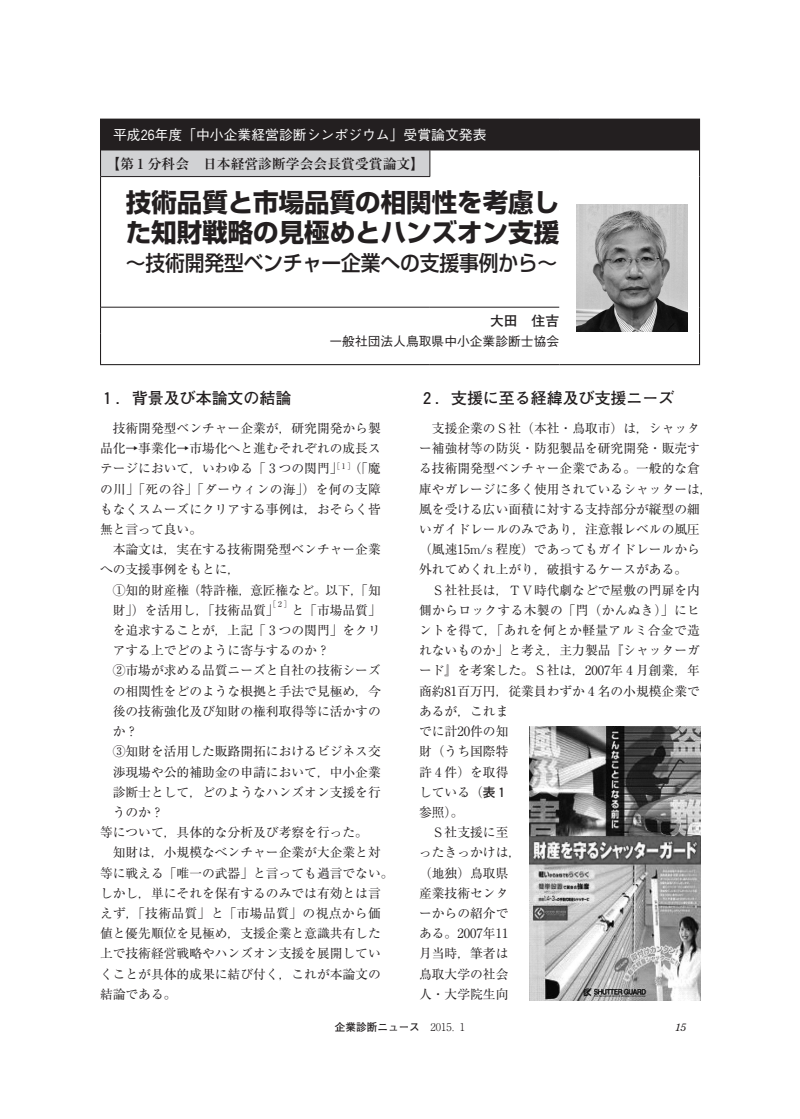
<style>
.page{position:relative;width:800px;height:1119px;background:#fff}
.page>*{position:absolute;margin:0;border:0;box-sizing:border-box;transform-origin:0 0}
.t1{font:700 25.5px/29.7px "Shin Go Pro";color:#231f20}
.t2{font:500 21.3px "Shin Go Pro";letter-spacing:-.01em;color:#231f20;scale:.93 1}
.t3{font:700 15.9px "Futo Go B101 Pro";color:#231f20}
.t4{font:500 13.8px "Gothic BBB Pro";color:#fff}
.t5{font:700 13.8px "Ryumin Pro";color:#231f20}
.t6{font:700 13.8px "Futo Go B101 Pro";color:#231f20}
.t7{font:12.75px/20.2px "Ryumin Pro";color:#231f20}
.t8{font:12.75px "Ryumin Pro";letter-spacing:.025em;color:#231f20}
.t9{font:500 12.75px "Gothic BBB Pro";color:#231f20}
.t10{font:700 10.65px "Futo Go B101 Pro";color:#231f20}
.t11{font:italic 10.65px "Century Old Style Std";color:#231f20}
.t12{font:7.65px "Ryumin Pro";color:#231f20}
.s1{font-family:"Hankaku Num Gth";font-weight:400}
.s2{font-family:"Hankaku Num Ftg";font-weight:400}
.s3{font-family:"Century Std";font-weight:300}
.s4{font-family:"Futo Go B101 Pro";font-weight:700}
.s5{font-family:"Hankaku Num Ftg"}
.s6{font-family:"Ryumin Pro";font-weight:300}
</style>
<div class="page">
<img style="left:576px;top:204px;width:111px;height:128px">
<div style="left:100px;top:119px;width:599px;height:31px;background:#231f20"></div>
<div style="left:100px;top:150px;width:330px;height:26px;background:#d1d2d4"></div>
<hr style="left:101px;top:150px;width:329px;height:1px;background:#231f20">
<hr style="left:430px;top:150px;width:129px;height:1px;background:#231f20">
<hr style="left:559px;top:150px;width:139px;height:1px;background:#231f20">
<hr style="left:101px;top:176px;width:329px;height:1px;background:#231f20">
<hr style="left:101px;top:307px;width:329px;height:1px;background:#231f20">
<hr style="left:430px;top:307px;width:129px;height:1px;background:#231f20">
<hr style="left:559px;top:119px;width:141px;height:1px;background:#231f20">
<hr style="left:698px;top:120px;width:2px;height:30px;background:#231f20">
<svg style="left:100px;top:150px;width:1px;height:26px"></svg>
<hr style="left:698px;top:150px;width:2px;height:26px;background:#231f20">
<hr style="left:100px;top:176px;width:1px;height:131px;background:#231f20">
<hr style="left:698px;top:176px;width:2px;height:131px;background:#231f20">
<svg style="left:100px;top:307px;width:1px;height:27px"></svg>
<hr style="left:698px;top:307px;width:2px;height:27px;background:#231f20">
<hr style="left:100px;top:334px;width:1px;height:30px;background:#231f20">
<hr style="left:698px;top:334px;width:2px;height:30px;background:#231f20">
<hr style="left:100px;top:364px;width:330px;height:1px;background:#231f20">
<hr style="left:430px;top:364px;width:129px;height:1px;background:#231f20">
<hr style="left:559px;top:364px;width:141px;height:1px;background:#231f20">
<svg style="left:429px;top:150px;width:1px;height:26px"></svg>
<img style="left:529px;top:726px;width:170px;height:274px">
<p class="t4" style="left:113px;top:123px;width:375px">平成<span class="s1">26</span>年度「中小企業経営診断シンポジウム」受賞論文発表</p>
<p class="t5" style="left:106px;top:152px;width:319px">【第 1 分科会 日本経営診断学会会長賞受賞論文】</p>
<h1 class="t1" style="left:126px;top:184px;width:435px">技術品質と市場品質の相関性を考慮した知財戦略の見極めとハンズオン支援</h1>
<h2 class="t2" style="left:126px;top:245px;width:465px">～技術開発型ベンチャー企業への支援事例から～</h2>
<p class="t6" style="left:490px;top:309px;width:71px">大田 住吉</p>
<p class="t9" style="left:329px;top:331px;width:231px">一般社団法人鳥取県中小企業診断士協会</p>
<p class="t3" style="left:104px;top:385px;width:189px"><span class="s2">1</span> ．背景及び本論文の結論</p>
<p class="t7" style="left:100px;top:417px;width:282px;text-align:justify;text-indent:13px">技術開発型ベンチャー企業が，研究開発から製品化→事業化→市場化へと進むそれぞれの成長ステージにおいて，いわゆる「 3 つの関門」<sup>［</sup> <sup>1</sup> <sup>］</sup>（「魔の川」「死の谷」「ダーウィンの海」）を何の支障もなくスムーズにクリアする事例は，おそらく皆無と言って良い。</p>
<p class="t7" style="left:100px;top:538px;width:282px;text-indent:13px">本論文は，実在する技術開発型ベンチャー企業への支援事例をもとに，</p>
<p class="t7" style="left:113px;top:578px;width:269px">①知的財産権（特許権，意匠権など。以下，「知財」）を活用し，「技術品質」</p>
<p class="t12" style="left:268px;top:598px;width:24px">［2］</p>
<p class="t7" style="left:291px;top:599px;width:91px">と「市場品質」</p>
<p class="t7" style="left:113px;top:619px;width:269px">を追求することが，上記「 3 つの関門」をクリ</p>
<p class="t7" style="left:113px;top:639px;width:218px">アする上でどのように寄与するのか？</p>
<p class="t7" style="left:113px;top:659px;width:269px">②市場が求める品質ニーズと自社の技術シーズ</p>
<p class="t7" style="left:113px;top:679px;width:269px">の相関性をどのような根拠と手法で見極め，今</p>
<p class="t7" style="left:113px;top:700px;width:269px">後の技術強化及び知財の権利取得等に活かすの</p>
<p class="t7" style="left:113px;top:720px;width:27px">か？</p>
<p class="t7" style="left:113px;top:740px;width:269px">③知財を活用した販路開拓におけるビジネス交</p>
<p class="t7" style="left:113px;top:760px;width:269px">渉現場や公的補助金の申請において，中小企業</p>
<p class="t7" style="left:113px;top:780px;width:269px">診断士として，どのようなハンズオン支援を行</p>
<p class="t7" style="left:113px;top:801px;width:53px">うのか？</p>
<p class="t7" style="left:100px;top:821px;width:269px">等について，具体的な分析及び考察を行った。</p>
<p class="t7" style="left:113px;top:841px;width:269px">知財は，小規模なべンチャー企業が大企業と対</p>
<p class="t7" style="left:100px;top:861px;width:295px">等に戦える「唯一の武器」と言っても過言でない。</p>
<p class="t7" style="left:100px;top:881px;width:282px">しかし，単にそれを保有するのみでは有効とは言</p>
<p class="t8" style="left:100px;top:903px;width:282px">えず，「技術品質」と「市場品質」の視点から価</p>
<p class="t7" style="left:100px;top:922px;width:282px">値と優先順位を見極め，支援企業と意識共有した</p>
<p class="t7" style="left:100px;top:942px;width:282px">上で技術経営戦略やハンズオン支援を展開してい</p>
<p class="t7" style="left:100px;top:962px;width:282px">くことが具体的成果に結び付く，これが本論文の</p>
<p class="t7" style="left:100px;top:982px;width:78px">結論である。</p>
<p class="t3" style="left:423px;top:385px;width:253px"><span class="s2">2</span> ．支援に至る経緯及び支援ニーズ</p>
<p class="t7" style="left:419px;top:417px;width:295px;text-indent:13px">支援企業のＳ社（本社・鳥取市）は，シャッター補強材等の防災・防犯製品を研究開発・販売する技術開発型ベンチャー企業である。一般的な倉庫やガレージに多く使用されているシャッターは，風を受ける広い面積に対する支持部分が縦型の細いガイドレールのみであり，注意報レベルの風圧（風速15<span class="s3">m</span>⊘<span class="s3">s</span> 程度）であってもガイドレールから外れてめくれ上がり，破損するケースがある。</p>
<p class="t7" style="left:432px;top:578px;width:269px">Ｓ社社長は，ＴＶ時代劇などで屋敷の門扉を内</p>
<p class="t8" style="left:419px;top:600px;width:282px">側からロックする木製の「閂（かんぬき）」にヒ</p>
<p class="t8" style="left:419px;top:620px;width:282px">ントを得て，「あれを何とか軽量アルミ合金で造</p>
<p class="t7" style="left:419px;top:639px;width:282px">れないものか」と考え，主力製品『シャッターガ</p>
<p class="t7" style="left:419px;top:659px;width:282px">ード』を考案した。Ｓ社は，2007年 4 月創業，年</p>
<p class="t7" style="left:419px;top:679px;width:282px">商約81百万円，従業員わずか 4 名の小規模企業で</p>
<p class="t7" style="left:419px;top:700px;width:91px">あるが，これま</p>
<p class="t7" style="left:419px;top:720px;width:91px">でに計20件の知</p>
<p class="t7" style="left:419px;top:740px;width:91px">財（うち国際特</p>
<p class="t7" style="left:419px;top:760px;width:91px">許 4 件）を取得</p>
<p class="t7" style="left:419px;top:780px;width:88px">している（<span class="s4">表</span> <span class="s5">1</span></p>
<p class="t7" style="left:419px;top:801px;width:46px">参照）。</p>
<p class="t7" style="left:431px;top:821px;width:78px">Ｓ社支援に至</p>
<p class="t7" style="left:419px;top:841px;width:104px">ったきっかけは，</p>
<p class="t7" style="left:419px;top:861px;width:91px">（地独）鳥取県</p>
<p class="t7" style="left:419px;top:881px;width:91px">産業技術センタ</p>
<p class="t7" style="left:419px;top:902px;width:91px">ーからの紹介で</p>
<p class="t7" style="left:419px;top:922px;width:91px">ある。2007年11</p>
<p class="t7" style="left:419px;top:942px;width:91px">月当時，筆者は</p>
<p class="t7" style="left:419px;top:962px;width:91px">鳥取大学の社会</p>
<p class="t7" style="left:419px;top:982px;width:91px">人・大学院生向</p>
<p class="t10" style="left:335px;top:1018px;width:132px">企業診断ニュース　<span class="s6">2015．1</span></p>
<p class="t11" style="left:674px;top:1019px;width:13px">15</p>
</div>
